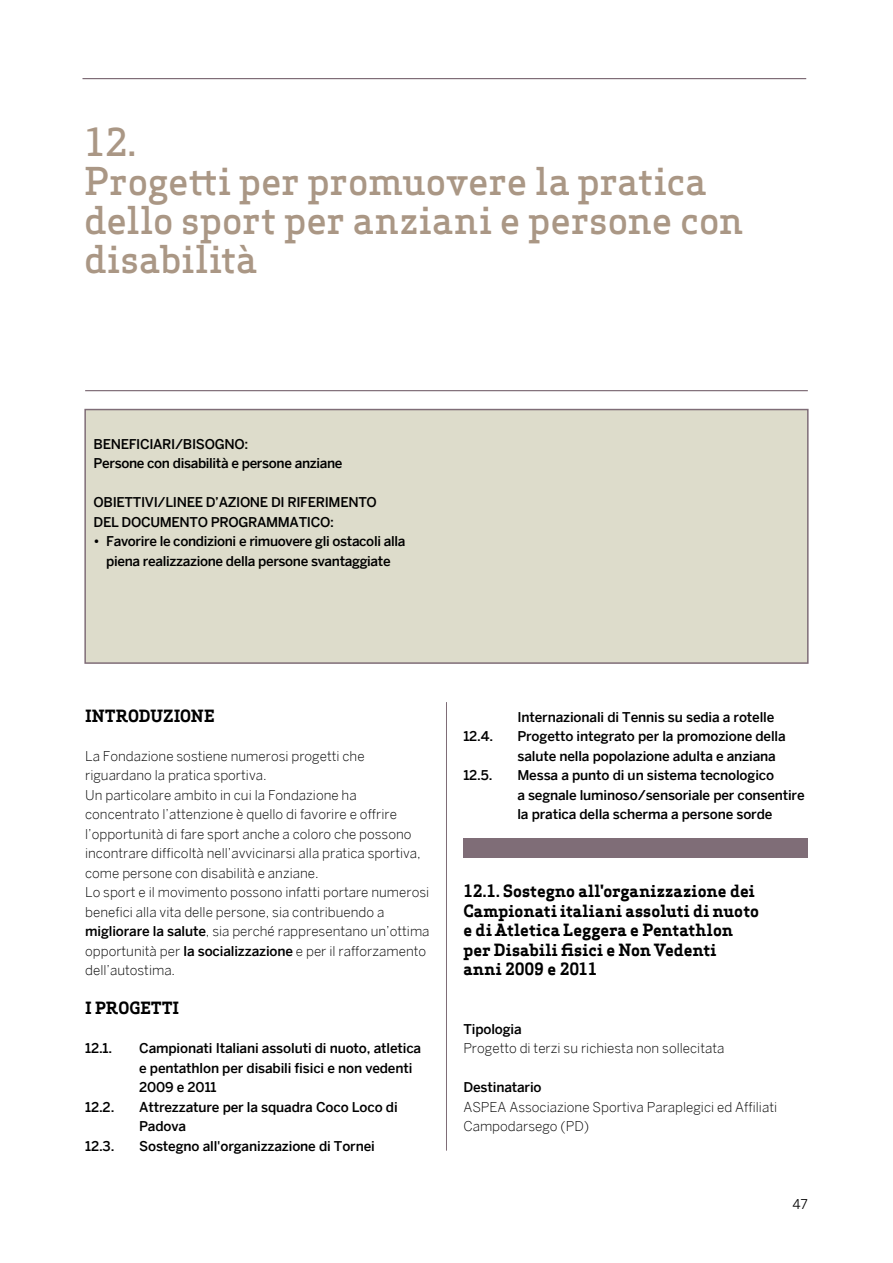
<style>
.page{position:relative;width:893px;height:1263px;background:#fff}
.page>*{position:absolute;margin:0;border:0;box-sizing:border-box;transform-origin:0 0}
.t1{font:500 37.5px/39px "Apex Serif";letter-spacing:-.005em;color:#aa9785}
.t2{font:700 16.5px/19.5px "Apex Serif";letter-spacing:.01em;color:#000}
.t3{font:500 13.5px/19.5px "Benton Sans";letter-spacing:-.01em;color:#000}
.t4{font:300 13.5px/19.5px "Benton Sans";color:#000}
.t5{font:13.5px "Benton Sans";color:#000}
.s1{font-weight:500}
</style>
<div class="page">
<hr style="left:82px;top:78px;width:724px;height:1px;background:#7f6d77">
<hr style="left:446px;top:702px;width:1px;height:449px;background:#7f6d77">
<div style="left:84px;top:409px;width:725px;height:255px;background:#dddccb;border:2px solid #7f6d77"></div>
<div style="left:464px;top:838px;width:344px;height:20px;background:#7f6d77"></div>
<hr style="left:85px;top:390px;width:723px;height:1px;background:#7f6d77">
<h1 class="t1" style="left:84px;top:122px;width:661px">12.<br>Progetti per promuovere la pratica dello sport per anziani e persone con disabilità</h1>
<p class="t3" style="left:94px;top:434px;width:250px">BENEFICIARI/BISOGNO:<br>Persone con disabilità e persone anziane</p>
<p class="t3" style="left:94px;top:492px;width:285px">OBIETTIVI/LINEE D’AZIONE DI RIFERIMENTO<br>DEL DOCUMENTO PROGRAMMATICO:</p>
<p class="t3" style="left:94px;top:531px;width:313px;text-align:center">• Favorire le condizioni e rimuovere gli ostacoli alla piena realizzazione della persone svantaggiate</p>
<p class="t2" style="left:85px;top:706px;width:131px">INTRODUZIONE</p>
<p class="t4" style="left:85px;top:746px;width:346px">La Fondazione sostiene numerosi progetti che riguardano la pratica sportiva.<br>Un particolare ambito in cui la Fondazione ha concentrato l’attenzione è quello di favorire e offrire l’opportunità di fare sport anche a coloro che possono incontrare difficoltà nell’avvicinarsi alla pratica sportiva, come persone con disabilità e anziane.<br>Lo sport e il movimento possono infatti portare numerosi benefici alla vita delle persone, sia contribuendo a <span class="s1">migliorare la salute</span>, sia perché rappresentano un’ottima opportunità per <span class="s1">la socializzazione</span> e per il rafforzamento dell’autostima.</p>
<p class="t2" style="left:85px;top:998px;width:96px">I PROGETTI</p>
<p class="t3" style="left:85px;top:1038px;width:29px">12.1.</p>
<p class="t3" style="left:139px;top:1038px;width:284px">Campionati Italiani assoluti di nuoto, atletica e pentathlon per disabili fisici e non vedenti<br>2009 e 2011</p>
<p class="t3" style="left:85px;top:1097px;width:31px">12.2.</p>
<p class="t3" style="left:139px;top:1097px;width:260px">Attrezzature per la squadra Coco Loco di<br>Padova</p>
<p class="t3" style="left:85px;top:1136px;width:31px">12.3.</p>
<p class="t3" style="left:139px;top:1136px;width:237px">Sostegno all'organizzazione di Tornei</p>
<p class="t3" style="left:517px;top:707px;width:259px">Internazionali di Tennis su sedia a rotelle</p>
<p class="t3" style="left:463px;top:726px;width:31px">12.4.</p>
<p class="t3" style="left:517px;top:726px;width:270px">Progetto integrato per la promozione della salute nella popolazione adulta e anziana</p>
<p class="t3" style="left:463px;top:765px;width:31px">12.5.</p>
<p class="t3" style="left:517px;top:765px;width:289px">Messa a punto di un sistema tecnologico<br>a segnale luminoso/sensoriale per consentire la pratica della scherma a persone sorde</p>
<p class="t2" style="left:463px;top:881px;width:297px">12.1. Sostegno all'organizzazione dei<br>Campionati italiani assoluti di nuoto e di Atletica Leggera e Pentathlon per Disabili fisici e Non Vedenti<br>anni 2009 e 2011</p>
<p class="t3" style="left:463px;top:1019px;width:60px">Tipologia</p>
<p class="t4" style="left:463px;top:1038px;width:262px">Progetto di terzi su richiesta non sollecitata</p>
<p class="t3" style="left:463px;top:1077px;width:80px">Destinatario</p>
<p class="t4" style="left:463px;top:1097px;width:315px">ASPEA Associazione Sportiva Paraplegici ed Affiliati<br>Campodarsego (PD)</p>
<p class="t5" style="left:792px;top:1196px;width:17px">47</p>
</div>
